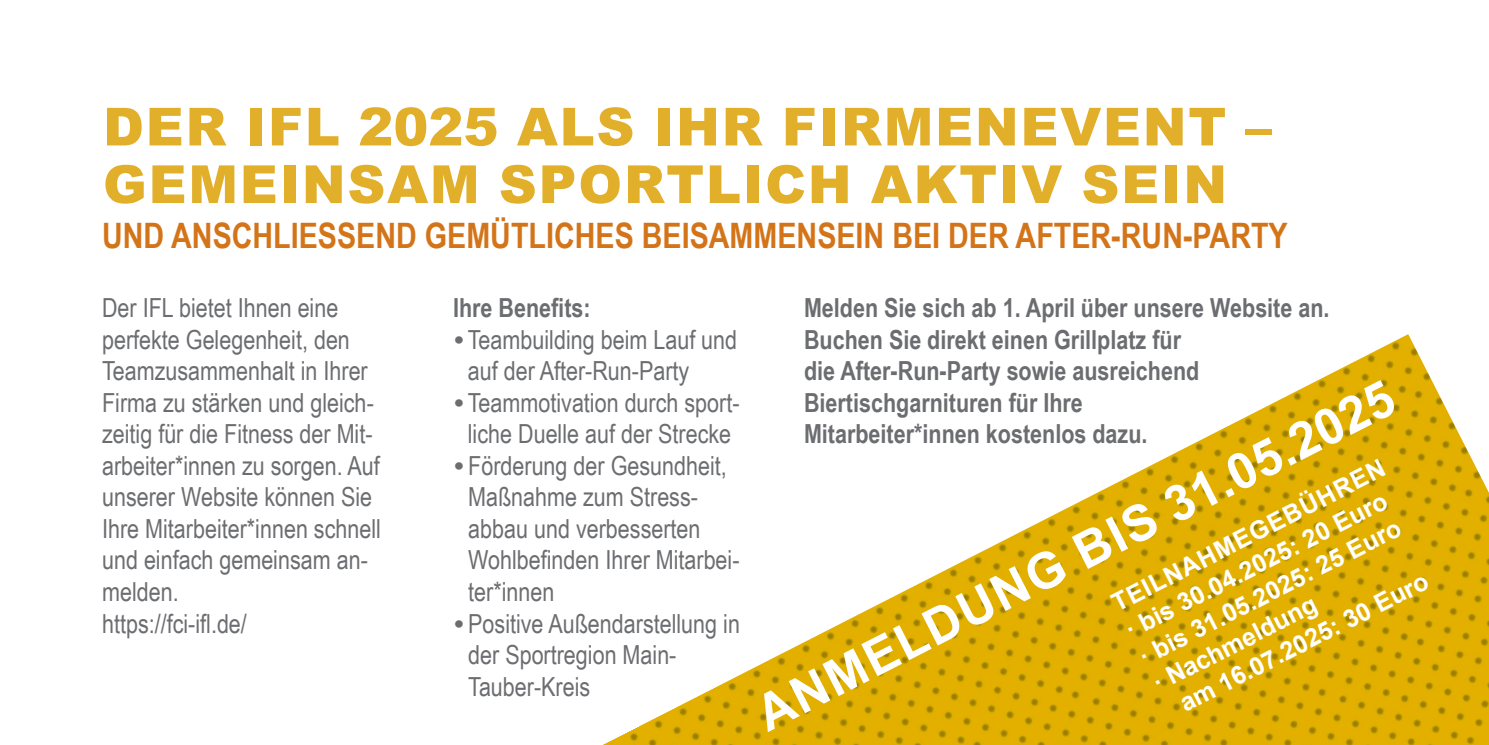
<style>
.page{position:relative;width:1489px;height:745px;background:#fff}
.page>*{position:absolute;margin:0;border:0;box-sizing:border-box;transform-origin:0 0}
.t1{font:900 52.5px/57.5px "Arial";letter-spacing:.035em;color:#e1af2a}
.t2{font:700 50.25px "Arial";color:#fff}
.t3{font:700 35px "Arial Narrow";color:#d47419}
.t4{font:26.25px/31.5px "Arial Narrow";color:#6c6d70}
.t5{font:700 26.25px/31.5px "Arial Narrow";color:#6c6d70}
.t6{font:700 25px/30px "Arial";color:#fff}
.s1{font-family:"Arial";font-weight:700;font-style:italic}
</style>
<div class="page">
<img style="left:605px;top:334px;width:883px;height:410px">
<h1 class="t1" style="left:103px;top:96px;width:1169px">DER IFL 2025 ALS IHR FIRMENEVENT –<br>GEMEINSAM SPORTLICH AKTIV SEIN</h1>
<h3 class="t3" style="left:102px;top:208px;width:1187px">UND ANSCHLIESSEND GEMÜTLICHES BEISAMMENSEIN BEI DER AFTER-RUN-PARTY</h3>
<p class="t4" style="left:102px;top:291px;width:280px">Der IFL bietet Ihnen eine perfekte Gelegenheit, den<br>Teamzusammenhalt in Ihrer<br>Firma zu stärken und gleich&shy;zeitig für die Fitness der Mit&shy;arbeiter*innen zu sorgen. Auf unserer Website können Sie<br>Ihre Mitarbeiter*innen schnell und einfach gemeinsam an&shy;melden.<br>https://fci-ifl.de/</p>
<p class="t5" style="left:453px;top:290px;width:139px">Ihre Benefits:</p>
<p class="t4" style="left:468px;top:322px;width:271px;text-indent:-15px"><span class="s1">•</span> Teambuilding beim Lauf und auf der After-Run-Party</p>
<p class="t4" style="left:453px;top:385px;width:288px;text-align:center"><span class="s1">•</span> Teammotivation durch sport&shy;liche Duelle auf der Strecke</p>
<p class="t4" style="left:468px;top:448px;width:273px;text-indent:-15px"><span class="s1">•</span> Förderung der Gesundheit,<br>Maßnahme zum Stress&shy;abbau und verbesserten<br>Wohlbefinden Ihrer Mitarbei&shy;ter*innen</p>
<p class="t4" style="left:468px;top:606px;width:273px;text-indent:-15px"><span class="s1">•</span> Positive Außendarstellung in der Sportregion Main-<br>Tauber-Kreis</p>
<p class="t5" style="left:804px;top:290px;width:527px">Melden Sie sich ab 1. April über unsere Website an.<br>Buchen Sie direkt einen Grillplatz für<br>die After-Run-Party sowie ausreichend Biertischgarnituren für Ihre<br>Mitarbeiter*innen kostenlos dazu.</p>
<h2 class="t2" style="left:743px;top:684px;width:710px;rotate:-27deg">ANMELDUNG BIS 31.05.2025</h2>
<p class="t6" style="left:1106px;top:590px;width:305px;rotate:-27deg">TEILNAHMEGEBÜHREN · bis 30.04.2025: 20 Euro · bis 31.05.2025: 25 Euro · Nachmeldung</p>
<p class="t6" style="left:1174px;top:690px;width:277px;rotate:-27deg">am 16.07.2025: 30 Euro</p>
</div>
